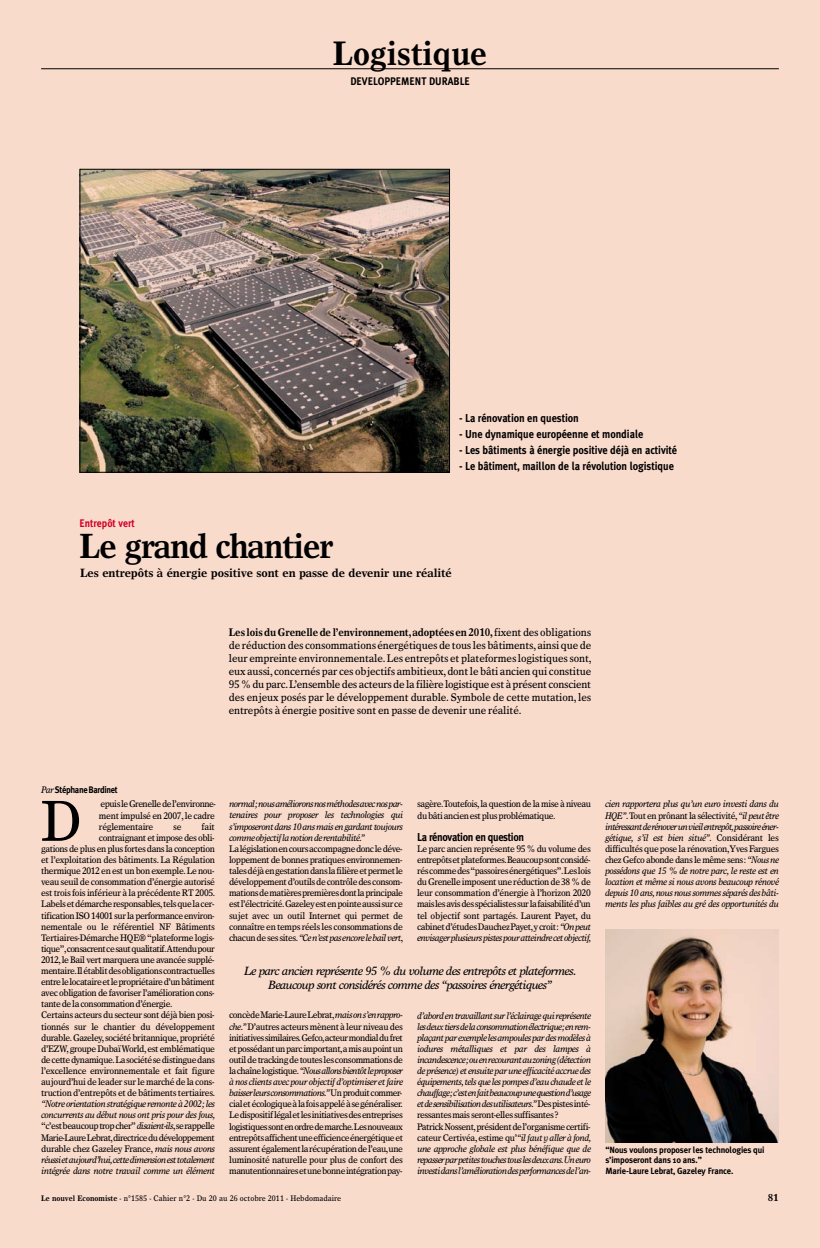
<style>
.page{position:relative;width:820px;height:1248px;background:#fff}
.page>*{position:absolute;margin:0;border:0;box-sizing:border-box;transform-origin:0 0}
.t1{font:57.7px "Times Europa";color:#000;scale:.9 1}
.t2{font:700 35px "Times Europa";letter-spacing:-.035em;color:#000;scale:.9 1}
.t3{font:700 34px "Times Europa";color:#000;scale:.9 1}
.t4{font:italic 12px/14px "Times Europa";letter-spacing:-.05em;color:#000;text-align:center;scale:.95 1}
.t5{font:700 12px "Times Europa";letter-spacing:-.005em;color:#000;scale:.95 1}
.t6{font:700 11.5px "Meta Plus";letter-spacing:-.005em;color:#000;scale:.9 1}
.t7{font:700 11.5px "Meta Plus";letter-spacing:-.035em;color:#000;scale:.9 1}
.t8{font:11px/13px "Times Europa";letter-spacing:-.01em;color:#000;text-align:justify;scale:.9 1}
.t9{font:700 11px "Meta Plus";color:#000;scale:.9 1}
.t10{font:700 11px "Meta Plus";color:#d70032;scale:.9 1}
.t11{font:700 10px "Times Europa";color:#000}
.t12{font:9.5px/11.1px "Times Europa";letter-spacing:-.05em;color:#000;text-align:justify;scale:.9 1}
.t13{font:italic 9.5px/11.1px "Times Europa";letter-spacing:-.05em;color:#000;text-align:justify;scale:.9 1}
.t14{font:700 9.5px "Meta Plus";letter-spacing:-.04em;color:#000;scale:.9 1}
.t15{font:700 9px/10.5px "Meta Plus";letter-spacing:-.015em;color:#000;scale:.95 1}
.t16{font:8px "Times Europa";color:#000;scale:.9 1}
.s1{font-weight:700}
.s2{font-family:"Times Europa";font-weight:400;font-style:italic}
.s3{font-style:italic}
.s4{font-style:normal}
</style>
<div class="page">
<div style="left:0;top:0;width:819px;height:1247px;background:#f9dbcc"></div>
<hr style="left:41px;top:68px;width:737px;height:1px;background:#000">
<img style="left:81px;top:171px;width:367px;height:300px">
<div style="left:79px;top:169px;width:371px;height:304px;border:1px solid #000"></div>
<img style="left:605px;top:929px;width:173px;height:213px">
<h3 class="t3" style="left:332px;top:33px;width:173px">Logistique</h3>
<p class="t9" style="left:350px;top:75px;width:134px">DEVELOPPEMENT DURABLE</p>
<p class="t6" style="left:459px;top:411px;width:135px">- La rénovation en question</p>
<p class="t6" style="left:459px;top:427px;width:206px">- Une dynamique européenne et mondiale</p>
<p class="t6" style="left:459px;top:443px;width:244px">- Les bâtiments à énergie positive déjà en activité</p>
<p class="t6" style="left:459px;top:459px;width:240px">- Le bâtiment, maillon de la révolution logistique</p>
<p class="t10" style="left:79px;top:517px;width:63px">Entrepôt vert</p>
<h2 class="t2" style="left:79px;top:525px;width:283px">Le grand chantier</h2>
<p class="t5" style="left:80px;top:565px;width:393px">Les entrepôts à énergie positive sont en passe de devenir une réalité</p>
<p class="t8" style="left:229px;top:625px;width:404px"><span class="s1">Les lois du Grenelle de l’environnement,adoptées en 2010,</span>fixent des obligations de réduction des consommations énergétiques de tous les bâtiments,ainsi que de leur empreinte environnementale. Les entrepôts et plateformes logistiques sont, eux aussi, concernés par ces objectifs ambitieux,dont le bâti ancien qui constitue 95 % du parc. L’ensemble des acteurs de la filière logistique est à présent conscient des enjeux posés par le développement durable. Symbole de cette mutation, les entrepôts à énergie positive sont en passe de devenir une réalité.</p>
<p class="t14" style="left:41px;top:784px;width:87px"><span class="s2">Par</span> Stéphane Bardinet</p>
<h1 class="t1" style="left:41px;top:786px;width:46px">D</h1>
<p class="t12" style="left:99px;top:798px;width:131px">epuis le Grenelle de l’environne&shy;ment impulsé en 2007, le cadre réglementaire</p>
<p class="t12" style="left:173px;top:820px;width:11px">se</p>
<p class="t12" style="left:201px;top:820px;width:16px">fait</p>
<p class="t12" style="left:99px;top:831px;width:130px">contraignant et impose des obli-</p>
<p class="t12" style="left:41px;top:842px;width:194px">gations de plus en plus fortes dans la conception</p>
<p class="t12" style="left:41px;top:853px;width:195px">et l’exploitation des bâtiments. La Régulation</p>
<p class="t12" style="left:41px;top:865px;width:194px">thermique 2012 en est un bon exemple.Le nou-</p>
<p class="t12" style="left:41px;top:876px;width:194px">veau seuil de consommation d’énergie autorisé</p>
<p class="t12" style="left:41px;top:887px;width:195px">est trois fois inférieur à la précédente RT 2005.</p>
<p class="t12" style="left:41px;top:898px;width:194px">Labels et démarche responsables,tels que la cer-</p>
<p class="t12" style="left:41px;top:909px;width:194px">tification ISO 14001 sur la performance environ-</p>
<p class="t12" style="left:41px;top:920px;width:194px">nementale ou le référentiel NF Bâtiments</p>
<p class="t12" style="left:41px;top:931px;width:194px">Tertiaires-Démarche HQE® “plateforme logis-</p>
<p class="t12" style="left:41px;top:942px;width:194px">tique”,consacrent ce saut qualitatif.Attendu pour</p>
<p class="t12" style="left:41px;top:953px;width:194px">2012,le Bail vert marquera une avancée supplé-</p>
<p class="t12" style="left:41px;top:964px;width:194px">mentaire.Il établit des obligations contractuelles</p>
<p class="t12" style="left:41px;top:976px;width:194px">entre le locataire et le propriétaire d’un bâtiment</p>
<p class="t12" style="left:41px;top:987px;width:194px">avec obligation de favoriser l’amélioration cons-</p>
<p class="t12" style="left:41px;top:998px;width:147px">tante de la consommation d’énergie.</p>
<p class="t12" style="left:41px;top:1009px;width:194px">Certains acteurs du secteur sont déjà bien posi-</p>
<p class="t12" style="left:41px;top:1020px;width:194px">tionnés sur le chantier du développement</p>
<p class="t12" style="left:41px;top:1031px;width:194px">durable.Gazeley,société britannique,propriété</p>
<p class="t12" style="left:41px;top:1042px;width:194px">d’EZW, groupe Dubaï World,est emblématique</p>
<p class="t12" style="left:41px;top:1053px;width:194px">de cette dynamique. La société se distingue dans</p>
<p class="t12" style="left:41px;top:1064px;width:194px">l’excellence environnementale et fait figure</p>
<p class="t12" style="left:41px;top:1075px;width:194px">aujourd’hui de leader sur le marché de la cons-</p>
<p class="t12" style="left:41px;top:1087px;width:195px">truction d’entrepôts et de bâtiments tertiaires<span class="s3">.</span></p>
<p class="t13" style="left:41px;top:1098px;width:194px">“Notre orientation stratégique remonte à 2002; les</p>
<p class="t13" style="left:41px;top:1109px;width:195px">concurrents au début nous ont pris pour des fous,</p>
<p class="t12" style="left:41px;top:1120px;width:194px">“c’est beaucoup trop cher”<span class="s3">disaient-ils</span>, se rappelle</p>
<p class="t12" style="left:41px;top:1131px;width:194px">Marie-Laure Lebrat,directrice du développement</p>
<p class="t12" style="left:41px;top:1142px;width:194px">durable chez Gazeley France, <span class="s3">mais nous avons</span></p>
<p class="t13" style="left:41px;top:1153px;width:194px">réussi et aujourd’hui,cette dimension est totalement</p>
<p class="t13" style="left:41px;top:1164px;width:194px">intégrée dans notre travail comme un élément</p>
<p class="t13" style="left:229px;top:798px;width:194px">normal; nous améliorons nos méthodes avec nos par&shy;tenaires pour proposer les technologies qui s’imposeront dans 10 ans mais en gardant toujours comme objectif la notion de rentabilité.”</p>
<p class="t12" style="left:229px;top:842px;width:195px">La législation en cours accompagne donc le déve&shy;loppement de bonnes pratiques environnemen&shy;tales déjà en gestation dans la filière et permet le développement d’outils de contrôle des consom&shy;mations de matières premières dont la principale est l’électricité.Gazeleyest en pointe aussi sur ce sujet avec un outil Internet qui permet de connaître en temps réels les consommations de chacun de ses sites.<span class="s3">“Ce n’est pas encore le bail vert</span>,</p>
<p class="t12" style="left:417px;top:798px;width:194px">sagère. Toutefois, la question de la mise à niveau du bâti ancien est plus problématique.</p>
<p class="t7" style="left:417px;top:830px;width:120px">La rénovation en question</p>
<p class="t12" style="left:417px;top:842px;width:195px">Le parc ancien représente 95 % du volume des entrepôts et plateformes.Beaucoup sont considé&shy;rés comme des “passoires énergétiques”. Les lois du Grenelle imposent une réduction de 38 % de leur consommation d’énergie à l’horizon 2020 mais les avis des spécialistes sur la faisabilité d’un tel objectif sont partagés. Laurent Payet, du cabinet d’études Dauchez Payet,y croit:<span class="s3">“On peut envisager plusieurs pistes pour atteindre cet objectif,</span></p>
<p class="t4" style="left:244px;top:963px;width:351px">Le parc ancien représente 95 % du volume des entrepôts et plateformes.<br>Beaucoup sont considérés comme des “passoires énergétiques”</p>
<p class="t12" style="left:229px;top:1009px;width:195px">concède Marie-Laure Lebrat,<span class="s3">mais on s’en rappro&shy;che.”</span> D’autres acteurs mènent à leur niveau des initiatives similaires.Gefco,acteur mondial du fret et possédant un parc important,a mis au point un outil de tracking de toutes les consommations de la chaîne logistique.<span class="s3">“Nous allons bientôt le proposer à nos clients avec pour objectif d’optimiser et faire baisser leurs consommations.”</span>Un produit commer&shy;cial et écologique à la fois appelé à se généraliser.<br>Le dispositif légal et les initiatives des entreprises logistiques sont en ordre de marche.Les nouveaux entrepôts affichent une efficience énergétique et assurent également la récupération de l’eau,une luminosité naturelle pour plus de confort des manutentionnaires et une bonne intégration pay-</p>
<p class="t13" style="left:417px;top:1009px;width:195px;text-align:left">d’abord en travaillant sur l’éclairage qui représente les deux tiers de la consommation électrique;en rem&shy;plaçant par exemple les ampoules par des modèles à iodures métalliques et par des lampes à incandescence; ou en recourant au zoning (détection de présence) et ensuite par une efficacité accrue des équipements,tels que les pompes d’eau chaude et le chauffage; c’est en fait beaucoup une question d’usage et de sensibilisation des utilisateurs.” <span class="s4">Des pistes inté&shy;ressantes mais seront-elles suffisantes?<br>Patrick Nossent,président de l’organisme certifi&shy;cateur Certivéa,estime qu’</span>“il faut y aller à fond, une approche globale est plus bénéfique que de repasser par petites touches tous les deux ans.Un euro investi dans l’amélioration des performances de l’an-</p>
<p class="t13" style="left:604px;top:798px;width:194px">cien rapportera plus qu’un euro investi dans du HQE”.<span class="s4">Tout en prônant la sélectivité,</span>“il peut être intéressant de rénover un vieil entrepôt,passoireéner&shy;gétique, s’il est bien situé”. <span class="s4">Considérant les difficultés que pose la rénovation,Yves Fargues chez Gefco abonde dans le même sens:</span> “Nous ne possédons que 15 % de notre parc, le reste est en location et même si nous avons beaucoup rénové depuis 10 ans, nous nous sommes séparés des bâti&shy;ments les plus faibles au gré des opportunités du</p>
<p class="t15" style="left:605px;top:1144px;width:169px">“Nous voulons proposer les technologies qui s’imposeront dans 10 ans.”<br>Marie-Laure Lebrat, Gazeley France.</p>
<p class="t16" style="left:41px;top:1192px;width:335px"><span class="s1">Le nouvel Economiste</span> - n°1585 - Cahier n°2 - Du 20 au 26 octobre 2011 - Hebdomadaire</p>
<p class="t11" style="left:767px;top:1191px;width:13px">81</p>
</div>
